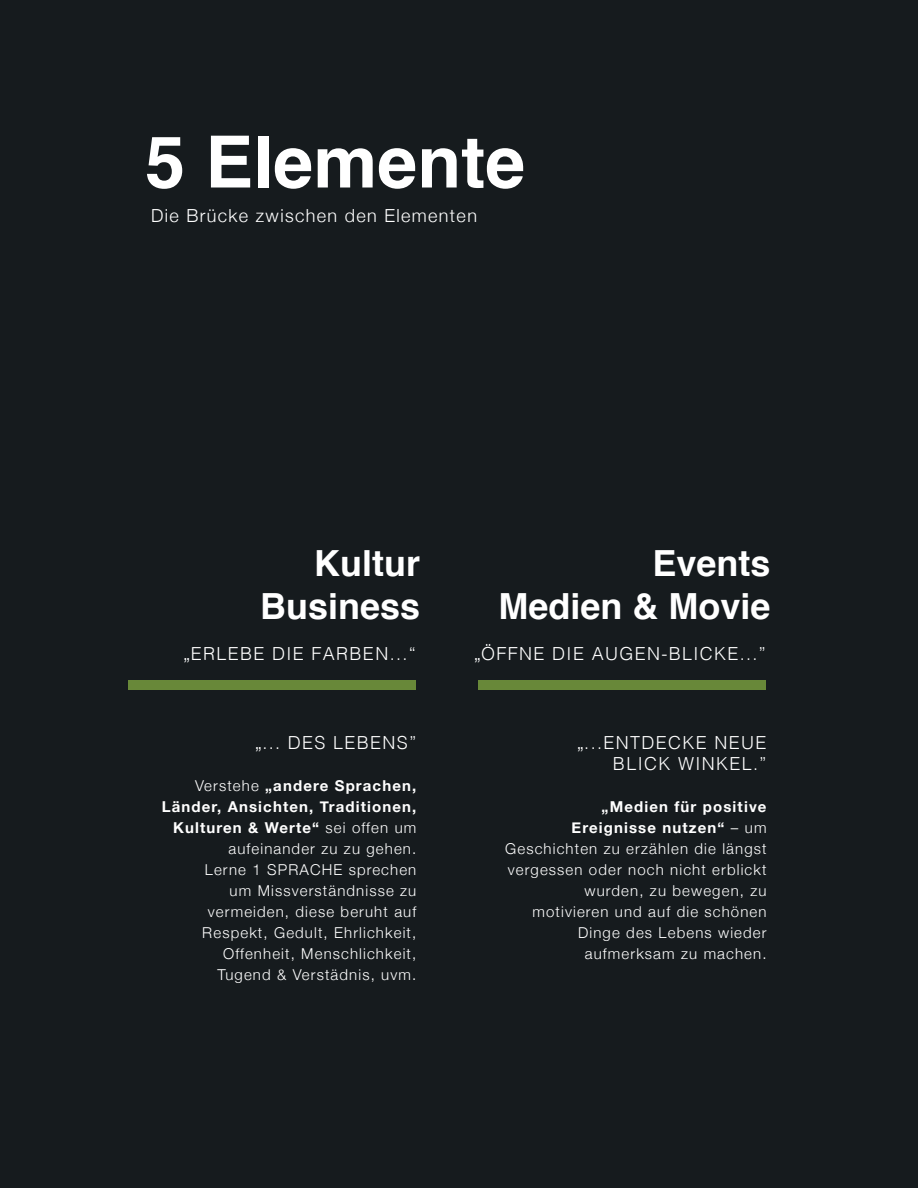
<style>
.page{position:relative;width:918px;height:1188px;background:#161b1e}
.page>*{position:absolute;margin:0;border:0;box-sizing:border-box;transform-origin:0 0}
.t1{font:700 72px "Helvetica";color:#fff}
.t2{font:700 36px/43.2px "Helvetica";color:#fff;text-align:right}
.t3{font:300 18px/21.6px "Helvetica";letter-spacing:.075em;color:#fff;text-align:right}
.t4{font:300 18px "Helvetica Neue";letter-spacing:.075em;color:#fff}
.t5{font:300 15px/21px "Helvetica Neue";letter-spacing:.075em;color:#fff;text-align:right}
.s1{font-family:"Helvetica Neue"}
.s2{font-weight:700}
</style>
<div class="page">
<div style="left:478px;top:680px;width:288px;height:10px;background:#688839"></div>
<div style="left:128px;top:680px;width:288px;height:10px;background:#688839"></div>
<p class="t1" style="left:145px;top:104px;width:382px">5 Elemente</p>
<p class="t4" style="left:151px;top:201px;width:327px">Die Brücke zwischen den Elementen</p>
<p class="t2" style="left:260px;top:542px;width:162px">Kultur<br>Business</p>
<p class="t3" style="left:184px;top:642px;width:234px"><span class="s1">„</span>ERLEBE DIE FARBEN...“</p>
<p class="t3" style="left:255px;top:730px;width:163px"><span class="s1">„</span>... DES LEBENS”</p>
<p class="t5" style="left:162px;top:774px;width:256px">Verstehe <span class="s2">„andere Sprachen,<br>Länder, Ansichten, Traditionen,<br>Kulturen &amp; Werte“</span> sei offen um aufeinander zu zu gehen.<br>Lerne 1 SPRACHE sprechen<br>um Missverständnisse zu vermeiden, diese beruht auf<br>Respekt, Gedult, Ehrlichkeit,<br>Offenheit, Menschlichkeit,<br>Tugend &amp; Verstädnis, uvm.</p>
<p class="t2" style="left:498px;top:542px;width:274px">Events<br>Medien &amp; Movie</p>
<p class="t3" style="left:474px;top:642px;width:293px"><span class="s1">„</span>ÖFFNE DIE AUGEN-BLICKE...”</p>
<p class="t3" style="left:577px;top:730px;width:191px"><span class="s1">„</span>...ENTDECKE NEUE<br>BLICK WINKEL.”</p>
<p class="t5" style="left:505px;top:795px;width:263px"><span class="s2">„Medien für positive<br>Ereignisse nutzen“</span> – um<br>Geschichten zu erzählen die längst vergessen oder noch nicht erblickt wurden, zu bewegen, zu motivieren und auf die schönen<br>Dinge des Lebens wieder aufmerksam zu machen.</p>
</div>
